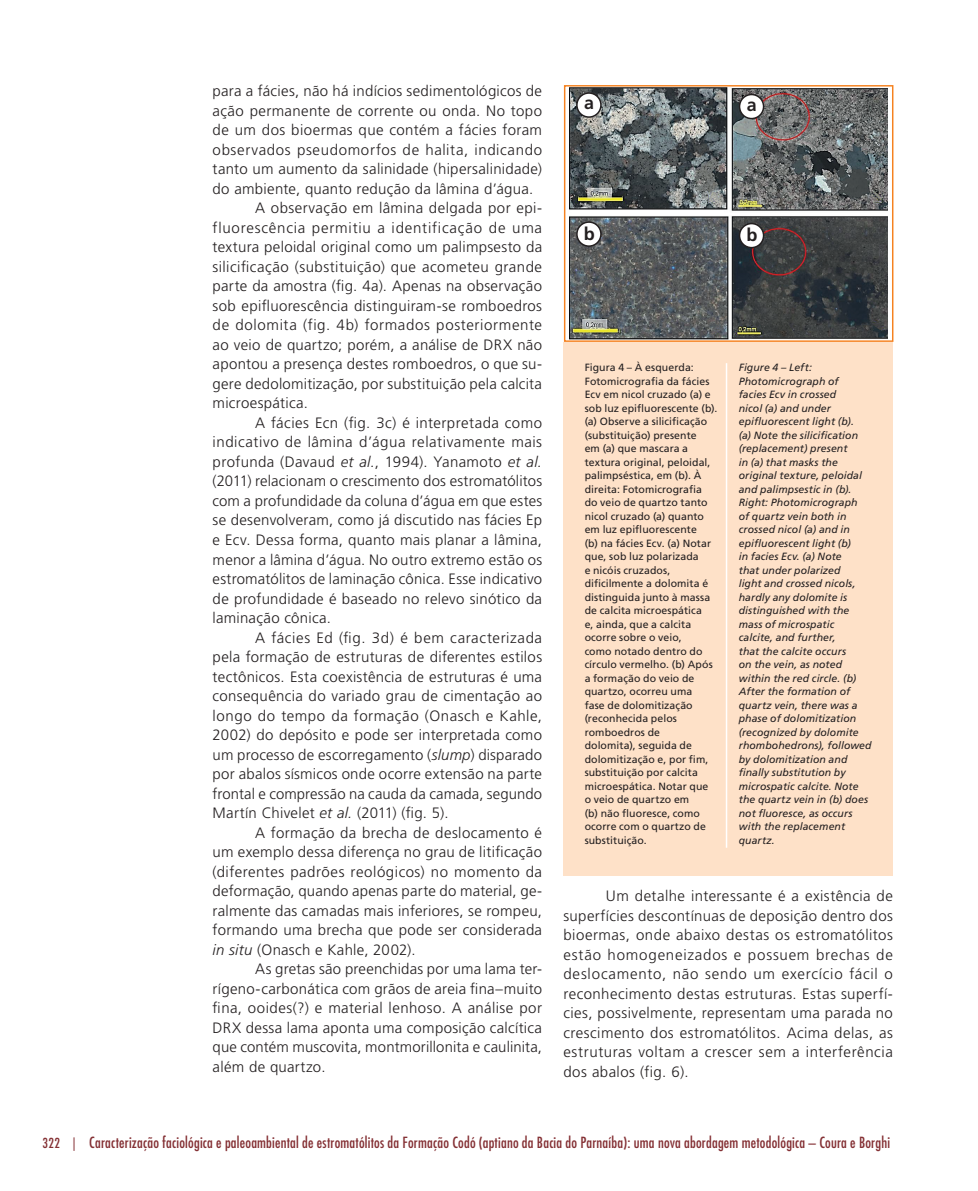
<style>
.page{position:relative;width:978px;height:1191px;background:#fff}
.page>*{position:absolute;margin:0;border:0;box-sizing:border-box;transform-origin:0 0}
.t1{font:700 18px "Frutiger LT Std";color:#231f20}
.t2{font:300 15px/19.5px "Frutiger LT Std";letter-spacing:.02em;color:#231f20;text-align:justify}
.t3{font:300 15px "Frutiger LT Std";letter-spacing:.04em;color:#231f20}
.t4{font:condensed 15px "Futura Std";letter-spacing:.015em;color:#843034}
.t5{font:300 15px "Frutiger LT Std";letter-spacing:.05em;color:#231f20}
.t6{font:condensed 13.5px "Futura Std";color:#843034}
.t7{font:10.5px/13.5px "Frutiger LT Std";letter-spacing:.005em;color:#231f20}
.t8{font:italic 10.5px/13.5px "Frutiger LT Std";letter-spacing:.005em;color:#231f20}
.s1{font-style:italic}
</style>
<div class="page">
<img style="left:570px;top:87px;width:318px;height:253px">
<div style="left:563px;top:342px;width:330px;height:533px;background:#fee1c8"></div>
<div style="left:564px;top:85px;width:329px;height:257px;border:1px solid #f58220"></div>
<div style="left:577px;top:93px;width:24px;height:24px;background:#fff;border-radius:50%"></div>
<div style="left:576px;top:92px;width:26px;height:26px;border:2px solid #231f20;border-radius:50%"></div>
<div style="left:740px;top:95px;width:24px;height:24px;background:#fff;border-radius:50%"></div>
<div style="left:739px;top:94px;width:25px;height:25px;border:2px solid #231f20;border-radius:50%"></div>
<div style="left:577px;top:222px;width:24px;height:24px;background:#fff;border-radius:50%"></div>
<div style="left:576px;top:221px;width:26px;height:26px;border:2px solid #231f20;border-radius:50%"></div>
<div style="left:740px;top:224px;width:24px;height:24px;background:#fff;border-radius:50%"></div>
<div style="left:739px;top:223px;width:25px;height:25px;border:2px solid #231f20;border-radius:50%"></div>
<hr style="left:726px;top:363px;width:1px;height:484px;background:#fff">
<p class="t2" style="left:213px;top:82px;width:331px">para a fácies, não há indícios sedimentológicos de</p>
<p class="t2" style="left:213px;top:101px;width:331px">ação permanente de corrente ou onda. No topo</p>
<p class="t2" style="left:213px;top:121px;width:331px">de um dos bioermas que contém a fácies foram</p>
<p class="t3" style="left:213px;top:141px;width:331px">observados pseudomorfos de halita, indicando</p>
<p class="t2" style="left:213px;top:160px;width:331px">tanto um aumento da salinidade (hipersalinidade)</p>
<p class="t2" style="left:213px;top:179px;width:322px">do ambiente, quanto redução da lâmina d’água.</p>
<p class="t2" style="left:255px;top:199px;width:289px">A observação em lâmina delgada por epi-</p>
<p class="t5" style="left:213px;top:219px;width:331px">fluorescência permitiu a identificação de uma</p>
<p class="t2" style="left:213px;top:238px;width:331px">textura peloidal original como um palimpsesto da</p>
<p class="t2" style="left:213px;top:257px;width:331px">silicificação (substituição) que acometeu grande</p>
<p class="t2" style="left:213px;top:277px;width:331px">parte da amostra (fig. 4a). Apenas na observação</p>
<p class="t2" style="left:213px;top:296px;width:331px">sob epifluorescência distinguiram-se romboedros</p>
<p class="t3" style="left:213px;top:317px;width:331px">de dolomita (fig. 4b) formados posteriormente</p>
<p class="t2" style="left:213px;top:335px;width:331px">ao veio de quartzo; porém, a análise de DRX não</p>
<p class="t2" style="left:213px;top:355px;width:331px">apontou a presença destes romboedros, o que su-</p>
<p class="t2" style="left:213px;top:374px;width:331px">gere dedolomitização, por substituição pela calcita</p>
<p class="t2" style="left:213px;top:394px;width:97px">microespática.</p>
<p class="t2" style="left:255px;top:413px;width:289px">A fácies Ecn (fig. 3c) é interpretada como</p>
<p class="t2" style="left:213px;top:433px;width:331px">indicativo de lâmina d’água relativamente mais</p>
<p class="t2" style="left:213px;top:452px;width:331px">profunda (Davaud <span class="s1">et al.</span>, 1994). Yanamoto <span class="s1">et al.</span></p>
<p class="t2" style="left:213px;top:472px;width:331px">(2011) relacionam o crescimento dos estromatólitos</p>
<p class="t2" style="left:213px;top:491px;width:331px">com a profundidade da coluna d’água em que estes</p>
<p class="t2" style="left:213px;top:511px;width:331px">se desenvolveram, como já discutido nas fácies Ep</p>
<p class="t2" style="left:213px;top:530px;width:331px">e Ecv. Dessa forma, quanto mais planar a lâmina,</p>
<p class="t2" style="left:213px;top:550px;width:331px">menor a lâmina d’água. No outro extremo estão os</p>
<p class="t2" style="left:213px;top:569px;width:331px">estromatólitos de laminação cônica. Esse indicativo</p>
<p class="t2" style="left:213px;top:589px;width:331px">de profundidade é baseado no relevo sinótico da</p>
<p class="t2" style="left:213px;top:608px;width:120px">laminação cônica.</p>
<p class="t3" style="left:255px;top:629px;width:289px">A fácies Ed (fig. 3d) é bem caracterizada</p>
<p class="t2" style="left:213px;top:647px;width:331px">pela formação de estruturas de diferentes estilos</p>
<p class="t2" style="left:213px;top:667px;width:331px">tectônicos. Esta coexistência de estruturas é uma</p>
<p class="t2" style="left:213px;top:686px;width:331px">consequência do variado grau de cimentação ao</p>
<p class="t3" style="left:213px;top:707px;width:331px">longo do tempo da formação (Onasch e Kahle,</p>
<p class="t2" style="left:213px;top:725px;width:331px">2002) do depósito e pode ser interpretada como</p>
<p class="t2" style="left:213px;top:745px;width:331px">um processo de escorregamento (<span class="s1">slump</span>) disparado</p>
<p class="t2" style="left:213px;top:764px;width:331px">por abalos sísmicos onde ocorre extensão na parte</p>
<p class="t2" style="left:213px;top:784px;width:331px">frontal e compressão na cauda da camada, segundo</p>
<p class="t2" style="left:213px;top:803px;width:237px">Martín Chivelet <span class="s1">et al.</span> (2011) (fig. 5).</p>
<p class="t2" style="left:255px;top:823px;width:289px">A formação da brecha de deslocamento é</p>
<p class="t2" style="left:213px;top:842px;width:331px">um exemplo dessa diferença no grau de litificação</p>
<p class="t2" style="left:213px;top:862px;width:331px">(diferentes padrões reológicos) no momento da</p>
<p class="t2" style="left:213px;top:881px;width:331px">deformação, quando apenas parte do material, ge-</p>
<p class="t2" style="left:213px;top:901px;width:331px">ralmente das camadas mais inferiores, se rompeu,</p>
<p class="t2" style="left:213px;top:920px;width:331px">formando uma brecha que pode ser considerada</p>
<p class="t2" style="left:213px;top:940px;width:204px"><span class="s1">in situ</span> (Onasch e Kahle, 2002).</p>
<p class="t2" style="left:255px;top:959px;width:289px">As gretas são preenchidas por uma lama ter-</p>
<p class="t2" style="left:213px;top:979px;width:331px">rígeno-carbonática com grãos de areia fina–muito</p>
<p class="t2" style="left:213px;top:998px;width:331px">fina, ooides(?) e material lenhoso. A análise por</p>
<p class="t2" style="left:213px;top:1018px;width:331px">DRX dessa lama aponta uma composição calcítica</p>
<p class="t2" style="left:213px;top:1037px;width:331px">que contém muscovita, montmorillonita e caulinita,</p>
<p class="t2" style="left:213px;top:1057px;width:114px">além de quartzo.</p>
<p class="t1" style="left:584px;top:92px;width:11px">a</p>
<p class="t1" style="left:747px;top:94px;width:11px">a</p>
<p class="t1" style="left:584px;top:223px;width:12px">b</p>
<p class="t1" style="left:746px;top:224px;width:12px">b</p>
<p class="t7" style="left:585px;top:361px;width:134px">Figura 4 – À esquerda:<br>Fotomicrografia da fácies<br>Ecv em nicol cruzado (a) e sob luz epifluorescente (b). (a) Observe a silicificação (substituição) presente<br>em (a) que mascara a textura original, peloidal, palimpséstica, em (b). À direita: Fotomicrografia do veio de quartzo tanto nicol cruzado (a) quanto em luz epifluorescente<br>(b) na fácies Ecv. (a) Notar que, sob luz polarizada<br>e nicóis cruzados, dificilmente a dolomita é distinguida junto à massa de calcita microespática<br>e, ainda, que a calcita ocorre sobre o veio,<br>como notado dentro do círculo vermelho. (b) Após a formação do veio de quartzo, ocorreu uma<br>fase de dolomitização (reconhecida pelos romboedros de<br>dolomita), seguida de dolomitização e, por fim, substituição por calcita microespática. Notar que<br>o veio de quartzo em<br>(b) não fluoresce, como ocorre com o quartzo de substituição.</p>
<p class="t8" style="left:739px;top:361px;width:134px">Figure 4 – Left:<br>Photomicrograph of<br>facies Ecv in crossed<br>nicol (a) and under epifluorescent light (b).<br>(a) Note the silicification (replacement) present<br>in (a) that masks the original texture, peloidal and palimpsestic in (b).<br>Right: Photomicrograph<br>of quartz vein both in crossed nicol (a) and in epifluorescent light (b)<br>in facies Ecv. (a) Note<br>that under polarized<br>light and crossed nicols, hardly any dolomite is distinguished with the mass of microspatic<br>calcite, and further,<br>that the calcite occurs<br>on the vein, as noted within the red circle. (b)<br>After the formation of quartz vein, there was a phase of dolomitization (recognized by dolomite rhombohedrons), followed by dolomitization and finally substitution by microspatic calcite. Note the quartz vein in (b) does not fluoresce, as occurs with the replacement quartz.</p>
<p class="t2" style="left:563px;top:886px;width:331px;text-indent:43px">Um detalhe interessante é a existência de superfícies descontínuas de deposição dentro dos bioermas, onde abaixo destas os estromatólitos estão homogeneizados e possuem brechas de deslocamento, não sendo um exercício fácil o reconhecimento destas estruturas. Estas superfí&shy;cies, possivelmente, representam uma parada no crescimento dos estromatólitos. Acima delas, as estruturas voltam a crescer sem a interferência dos abalos (fig. 6).</p>
<p class="t6" style="left:43px;top:1135px;width:35px">322 |</p>
<p class="t4" style="left:89px;top:1133px;width:802px">Caracterização faciológica e paleoambiental de estromatólitos da Formação Codó (aptiano da Bacia do Parnaíba): uma nova abordagem metodológica – Coura e Borghi</p>
</div>
